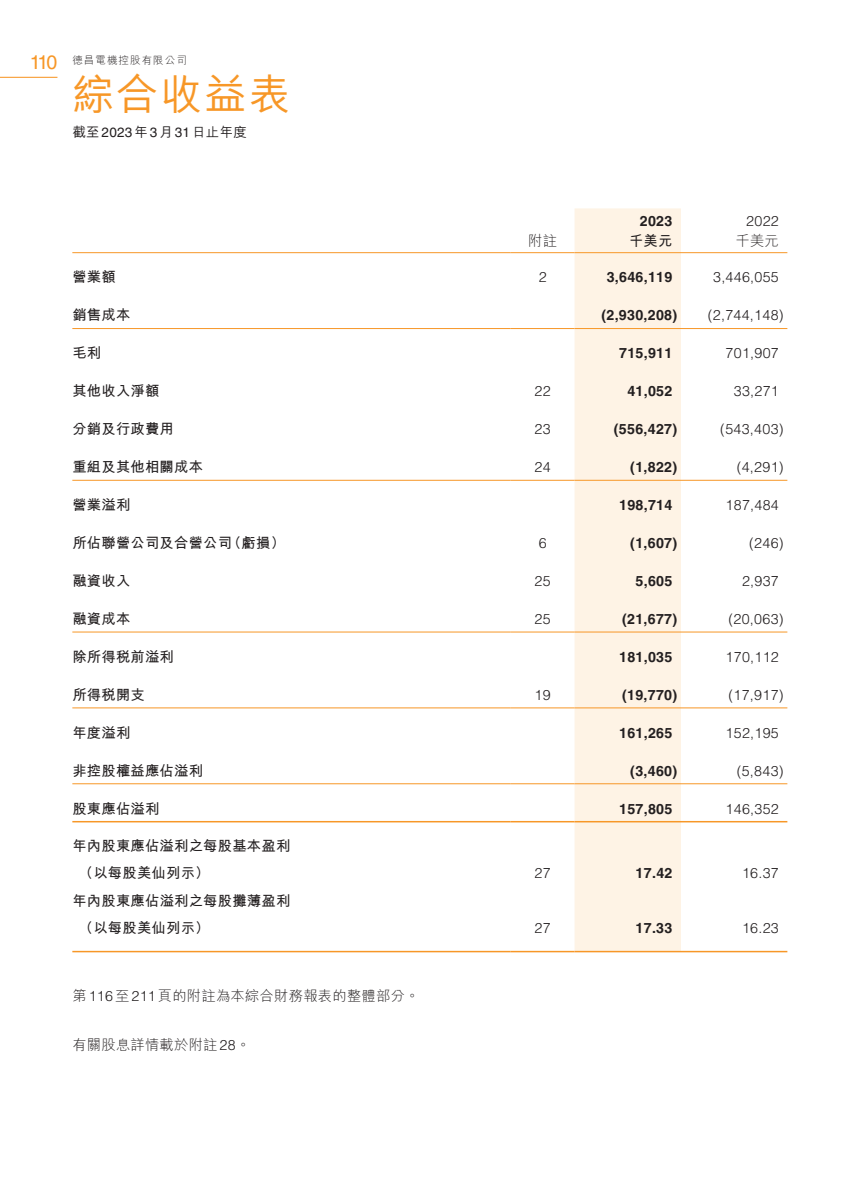
<style>
.page{position:relative;width:864px;height:1191px;background:#fff}
.page>*{position:absolute;margin:0;border:0;box-sizing:border-box;transform-origin:0 0}
.t1{font:500 42px "M Hei HK";letter-spacing:.05em;color:#f79727}
.t2{font:300 14.25px/19.5px "Helvetica LT Std";letter-spacing:.02em;color:#231f20;text-align:right}
.t3{font:700 14.25px/27px "M Hei HK";letter-spacing:.02em;color:#231f20}
.t4{font:700 14.25px/19.5px "Helvetica LT Std";letter-spacing:.02em;color:#231f20;text-align:right}
.t5{font:300 14.25px "M Hei HK";letter-spacing:.02em;color:#231f20}
.t6{font:500 13.5px "M Hei HK";letter-spacing:.02em;color:#231f20}
.t7{font:300 10.5px "M Hei HK";letter-spacing:.1em;color:#231f20}
.s1{font-family:"Helvetica LT Std";font-weight:400;font-size:19.5px;color:#f79727}
.s2{font-family:"Helvetica LT Std";font-weight:400}
.s3{font-family:"M Hei HK"}
.s4{font-family:"Helvetica LT Std"}
</style>
<div class="page">
<div style="left:574px;top:208px;width:106px;height:742px;background:#fef3e5"></div>
<hr style="left:72px;top:252px;width:438px;height:1px;background:#f79727">
<hr style="left:72px;top:328px;width:438px;height:1px;background:#f79727">
<hr style="left:510px;top:328px;width:64px;height:1px;background:#f79727">
<hr style="left:574px;top:328px;width:106px;height:1px;background:#f79727">
<hr style="left:680px;top:328px;width:107px;height:1px;background:#f79727">
<hr style="left:72px;top:480px;width:438px;height:1px;background:#f79727">
<hr style="left:510px;top:480px;width:64px;height:1px;background:#f79727">
<hr style="left:574px;top:480px;width:106px;height:1px;background:#f79727">
<hr style="left:680px;top:480px;width:107px;height:1px;background:#f79727">
<hr style="left:72px;top:631px;width:438px;height:1px;background:#f79727">
<hr style="left:510px;top:631px;width:64px;height:1px;background:#f79727">
<hr style="left:574px;top:631px;width:106px;height:1px;background:#f79727">
<hr style="left:680px;top:631px;width:107px;height:1px;background:#f79727">
<hr style="left:72px;top:707px;width:438px;height:1px;background:#f79727">
<hr style="left:510px;top:707px;width:64px;height:1px;background:#f79727">
<hr style="left:574px;top:707px;width:106px;height:1px;background:#f79727">
<hr style="left:680px;top:707px;width:107px;height:1px;background:#f79727">
<hr style="left:72px;top:783px;width:438px;height:1px;background:#f79727">
<hr style="left:510px;top:783px;width:64px;height:1px;background:#f79727">
<hr style="left:574px;top:783px;width:106px;height:1px;background:#f79727">
<hr style="left:680px;top:783px;width:107px;height:1px;background:#f79727">
<hr style="left:72px;top:821px;width:438px;height:1px;background:#f79727">
<hr style="left:510px;top:821px;width:64px;height:1px;background:#f79727">
<hr style="left:574px;top:821px;width:106px;height:1px;background:#f79727">
<hr style="left:680px;top:821px;width:107px;height:1px;background:#f79727">
<hr style="left:72px;top:950px;width:438px;height:2px;background:#f79727">
<hr style="left:510px;top:950px;width:64px;height:2px;background:#f79727">
<hr style="left:574px;top:950px;width:106px;height:2px;background:#f79727">
<hr style="left:680px;top:950px;width:107px;height:2px;background:#f79727">
<hr style="left:510px;top:252px;width:64px;height:1px;background:#f79727">
<hr style="left:574px;top:252px;width:106px;height:1px;background:#f79727">
<hr style="left:680px;top:252px;width:107px;height:1px;background:#f79727">
<hr style="left:0;top:77px;width:57px;height:1px;background:#f79727">
<p class="t7" style="left:30px;top:55px;width:158px"><span class="s1">110</span> 德昌電機控股有限公司</p>
<p class="t1" style="left:72px;top:64px;width:220px">綜合收益表</p>
<p class="t6" style="left:72px;top:122px;width:176px">截至<span class="s2">2023</span>年<span class="s2">3</span>月<span class="s2">31</span>日止年度</p>
<p class="t5" style="left:528px;top:233px;width:30px">附註</p>
<p class="t4" style="left:628px;top:211px;width:45px">2023<span class="s3">千美元</span></p>
<p class="t2" style="left:735px;top:211px;width:45px">2022<span class="s3">千美元</span></p>
<p class="t3" style="left:72px;top:262px;width:45px">營業額</p>
<p class="t2" style="left:538px;top:267px;width:9px">2</p>
<p class="t4" style="left:606px;top:267px;width:67px">3,646,119</p>
<p class="t2" style="left:712px;top:267px;width:67px">3,446,055</p>
<p class="t3" style="left:72px;top:300px;width:59px">銷售成本</p>
<p class="t4" style="left:601px;top:305px;width:77px">(2,930,208)</p>
<p class="t2" style="left:707px;top:305px;width:77px">(2,744,148)</p>
<p class="t3" style="left:72px;top:338px;width:30px">毛利</p>
<p class="t4" style="left:619px;top:343px;width:55px">715,911</p>
<p class="t2" style="left:725px;top:343px;width:55px">701,907</p>
<p class="t3" style="left:72px;top:376px;width:88px">其他收入淨額</p>
<p class="t2" style="left:534px;top:381px;width:18px">22</p>
<p class="t4" style="left:627px;top:381px;width:47px">41,052</p>
<p class="t2" style="left:733px;top:381px;width:47px">33,271</p>
<p class="t3" style="left:72px;top:414px;width:103px">分銷及行政費用</p>
<p class="t2" style="left:534px;top:419px;width:18px">23</p>
<p class="t4" style="left:613px;top:419px;width:65px">(556,427)</p>
<p class="t2" style="left:720px;top:419px;width:65px">(543,403)</p>
<p class="t3" style="left:72px;top:452px;width:132px">重組及其他相關成本</p>
<p class="t2" style="left:534px;top:457px;width:18px">24</p>
<p class="t4" style="left:630px;top:457px;width:48px">(1,822)</p>
<p class="t2" style="left:736px;top:457px;width:48px">(4,291)</p>
<p class="t3" style="left:72px;top:490px;width:59px">營業溢利</p>
<p class="t4" style="left:619px;top:495px;width:55px">198,714</p>
<p class="t2" style="left:725px;top:495px;width:55px">187,484</p>
<p class="t3" style="left:72px;top:528px;width:214px">所佔聯營公司及合營公司（虧損）</p>
<p class="t2" style="left:538px;top:533px;width:9px">6</p>
<p class="t4" style="left:630px;top:533px;width:48px">(1,607)</p>
<p class="t2" style="left:748px;top:533px;width:36px">(246)</p>
<p class="t3" style="left:72px;top:566px;width:59px">融資收入</p>
<p class="t2" style="left:534px;top:571px;width:18px">25</p>
<p class="t4" style="left:635px;top:571px;width:38px">5,605</p>
<p class="t2" style="left:741px;top:571px;width:38px">2,937</p>
<p class="t3" style="left:72px;top:604px;width:59px">融資成本</p>
<p class="t2" style="left:534px;top:609px;width:18px">25</p>
<p class="t4" style="left:621px;top:609px;width:57px">(21,677)</p>
<p class="t2" style="left:728px;top:609px;width:57px">(20,063)</p>
<p class="t3" style="left:72px;top:642px;width:103px">除所得稅前溢利</p>
<p class="t4" style="left:619px;top:647px;width:55px">181,035</p>
<p class="t2" style="left:725px;top:647px;width:55px">170,112</p>
<p class="t3" style="left:72px;top:679px;width:74px">所得稅開支</p>
<p class="t2" style="left:534px;top:684px;width:18px">19</p>
<p class="t4" style="left:621px;top:684px;width:57px">(19,770)</p>
<p class="t2" style="left:728px;top:684px;width:57px">(17,917)</p>
<p class="t3" style="left:72px;top:717px;width:59px">年度溢利</p>
<p class="t4" style="left:619px;top:722px;width:55px">161,265</p>
<p class="t2" style="left:725px;top:722px;width:55px">152,195</p>
<p class="t3" style="left:72px;top:755px;width:132px">非控股權益應佔溢利</p>
<p class="t4" style="left:630px;top:760px;width:48px">(3,460)</p>
<p class="t2" style="left:736px;top:760px;width:48px">(5,843)</p>
<p class="t3" style="left:72px;top:793px;width:88px">股東應佔溢利</p>
<p class="t4" style="left:619px;top:798px;width:55px">157,805</p>
<p class="t2" style="left:725px;top:798px;width:55px">146,352</p>
<p class="t3" style="left:79px;top:831px;width:213px;text-indent:-6px">年內股東應佔溢利之每股基本盈利（以每股美仙列示）</p>
<p class="t2" style="left:534px;top:863px;width:18px">27</p>
<p class="t4" style="left:635px;top:863px;width:38px">17.42</p>
<p class="t2" style="left:741px;top:863px;width:38px">16.37</p>
<p class="t3" style="left:79px;top:885px;width:213px;text-indent:-6px">年內股東應佔溢利之每股攤薄盈利（以每股美仙列示）</p>
<p class="t5" style="left:72px;top:988px;width:348px">第<span class="s4">116</span>至<span class="s4">211</span>頁的附註為本綜合財務報表的整體部分。</p>
<p class="t5" style="left:72px;top:1037px;width:179px">有關股息詳情載於附註<span class="s4">28</span>。</p>
<p class="t2" style="left:534px;top:917px;width:18px">27</p>
<p class="t4" style="left:635px;top:917px;width:38px">17.33</p>
<p class="t2" style="left:741px;top:917px;width:38px">16.23</p>
</div>
